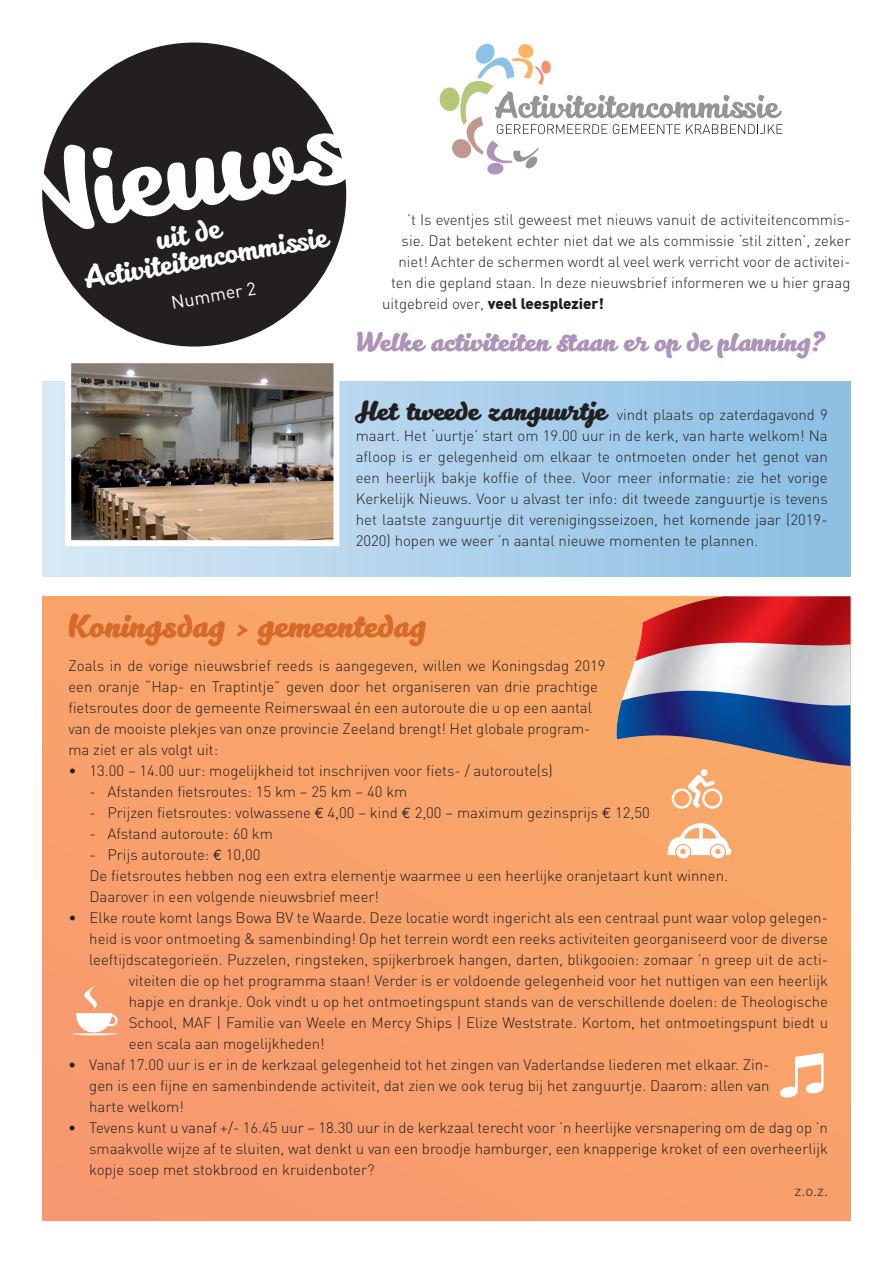
<style>
.page{position:relative;width:893px;height:1263px;background:#fff}
.page>*{position:absolute;margin:0;border:0;box-sizing:border-box;transform-origin:0 0}
.t1{font:117.15px "Kitten Slant";color:#fff}
.t2{font:700 33px "Kitten";color:#d56a29}
.t3{font:30.6px/26.5px "Kitten Slant";color:#fff}
.t4{font:700 27px "Kitten";color:#ae93b8}
.t5{font:18px "DIN";color:#fff}
.t6{font:300 15px/21px "DIN";color:#231f20;text-align:justify}
.t7{font:900 15px "DIN";color:#231f20}
.s1{font-weight:300}
.s2{font-family:"Kitten";font-weight:700;font-size:27px}
.s3{font-family:"Euro Mono";font-weight:400}
</style>
<div class="page">
<div style="left:43px;top:382px;width:807px;height:194px;background:linear-gradient(to right,#d9e8f5,#89bee3)"></div>
<div style="left:43px;top:596px;width:807px;height:624px;background:#f8a16b"></div>
<div style="left:36px;top:37px;width:316px;height:316px;background:#231f20;border-radius:50%"></div>
<div style="left:30px;top:31px;width:328px;height:328px;border:12px solid #fff;border-radius:50%"></div>
<svg style="left:439px;top:43px;width:343px;height:132px"></svg>
<img style="left:72px;top:364px;width:260px;height:175px">
<div style="left:65px;top:357px;width:274px;height:189px;border:6px solid #fff"></div>
<svg style="left:616px;top:596px;width:234px;height:213px"></svg>
<svg style="left:667px;top:823px;width:64px;height:35px"></svg>
<svg style="left:71px;top:985px;width:47px;height:50px"></svg>
<svg style="left:780px;top:1053px;width:44px;height:45px"></svg>
<h1 class="t1" style="left:7px;top:130px;width:342px;rotate:-10deg">Nieuws</h1>
<p class="t6" style="left:407px;top:209px;width:445px">’t Is eventjes stil geweest met nieuws vanuit de activiteitencommis-</p>
<p class="t6" style="left:402px;top:230px;width:450px">sie. Dat betekent echter niet dat we als commissie ‘stil zitten’, zeker</p>
<p class="t6" style="left:399px;top:251px;width:453px">niet! Achter de schermen wordt al veel werk verricht voor de activitei-</p>
<p class="t6" style="left:391px;top:272px;width:461px">ten die gepland staan. In deze nieuwsbrief informeren we u hier graag</p>
<p class="t7" style="left:382px;top:293px;width:224px"><span class="s1">uitgebreid over,</span> veel leesplezier!</p>
<h3 class="t4" style="left:356px;top:326px;width:472px">Welke activiteiten staan er op de planning?</h3>
<h3 class="t3" style="left:78px;top:239px;width:249px;text-indent:79px;rotate:-10deg">uit de<br>Acti viteitencomm iss ie</h3>
<p class="t5" style="left:169px;top:291px;width:87px;rotate:-10deg">Nummer 2</p>
<p class="t6" style="left:356px;top:404px;width:474px"><span class="s2">Het tweede zanguurtje</span> vindt plaats op zaterdagavond 9 maart. Het ‘uurtje’ start om 19.00 uur in de kerk, van harte welkom! Na afloop is er gelegenheid om elkaar te ontmoeten onder het genot van een heerlijk bakje koffie of thee. Voor meer informatie: zie het vorige Kerkelijk Nieuws. Voor u alvast ter info: dit tweede zanguurtje is tevens het laatste zanguurtje dit verenigingsseizoen, het komende jaar (2019- 2020) hopen we weer ’n aantal nieuwe momenten te plannen.</p>
<h2 class="t2" style="left:68px;top:606px;width:361px">Koningsdag &gt; gemeentedag</h2>
<p class="t6" style="left:68px;top:655px;width:539px;text-align:left">Zoals in de vorige nieuwsbrief reeds is aangegeven, willen we Koningsdag 2019 een oranje “Hap- en Traptintje” geven door het organiseren van drie prachtige fietsroutes door de gemeente Reimerswaal én een autoroute die u op een aantal van de mooiste plekjes van onze provincie Zeeland brengt! Het globale program&shy;ma ziet er als volgt uit:</p>
<p class="t6" style="left:68px;top:760px;width:486px">• 13.00 – 14.00 uur: mogelijkheid tot inschrijven voor fiets- / autoroute(s)</p>
<p class="t6" style="left:89px;top:781px;width:320px">- Afstanden fietsroutes: 15 km – 25 km – 40 km</p>
<p class="t6" style="left:89px;top:802px;width:562px">- Prijzen fietsroutes: volwassene <span class="s3">€</span> 4,00 – kind <span class="s3">€</span> 2,00 – maximum gezinsprijs <span class="s3">€</span> 12,50</p>
<p class="t6" style="left:89px;top:823px;width:185px">- Afstand autoroute: 60 km</p>
<p class="t6" style="left:89px;top:844px;width:640px;text-align:left">- Prijs autoroute: <span class="s3">€</span> 10,00<br>De fietsroutes hebben nog een extra elementje waarmee u een heerlijke oranjetaart kunt winnen.<br>Daarover in een volgende nieuwsbrief meer!</p>
<p class="t6" style="left:68px;top:907px;width:761px">• Elke route komt langs Bowa BV te Waarde. Deze locatie wordt ingericht als een centraal punt waar volop gelegen-</p>
<p class="t6" style="left:89px;top:928px;width:740px">heid is voor ontmoeting &amp; samenbinding! Op het terrein wordt een reeks activiteiten georganiseerd voor de diverse</p>
<p class="t6" style="left:89px;top:949px;width:740px">leeftijdscategorieën. Puzzelen, ringsteken, spijkerbroek hangen, darten, blikgooien: zomaar ’n greep uit de acti-</p>
<p class="t6" style="left:129px;top:970px;width:701px">viteiten die op het programma staan! Verder is er voldoende gelegenheid voor het nuttigen van een heerlijk</p>
<p class="t6" style="left:129px;top:991px;width:701px">hapje en drankje. Ook vindt u op het ontmoetingspunt stands van de verschillende doelen: de Theologische</p>
<p class="t6" style="left:129px;top:1012px;width:701px">School, MAF | Familie van Weele en Mercy Ships | Elize Weststrate. Kortom, het ontmoetingspunt biedt u</p>
<p class="t6" style="left:129px;top:1033px;width:197px">een scala aan mogelijkheden!</p>
<p class="t6" style="left:89px;top:1054px;width:682px;text-indent:-21px">• Vanaf 17.00 uur is er in de kerkzaal gelegenheid tot het zingen van Vaderlandse liederen met elkaar. Zin&shy;gen is een fijne en samenbindende activiteit, dat zien we ook terug bij het zanguurtje. Daarom: allen van harte welkom!</p>
<p class="t6" style="left:68px;top:1117px;width:761px">• Tevens kunt u vanaf +/- 16.45 uur – 18.30 uur in de kerkzaal terecht voor ’n heerlijke versnapering om de dag op ’n</p>
<p class="t6" style="left:89px;top:1138px;width:740px">smaakvolle wijze af te sluiten, wat denkt u van een broodje hamburger, een knapperige kroket of een overheerlijk</p>
<p class="t6" style="left:89px;top:1159px;width:287px">kopje soep met stokbrood en kruidenboter?</p>
<p class="t6" style="left:795px;top:1180px;width:35px">z.o.z.</p>
</div>
